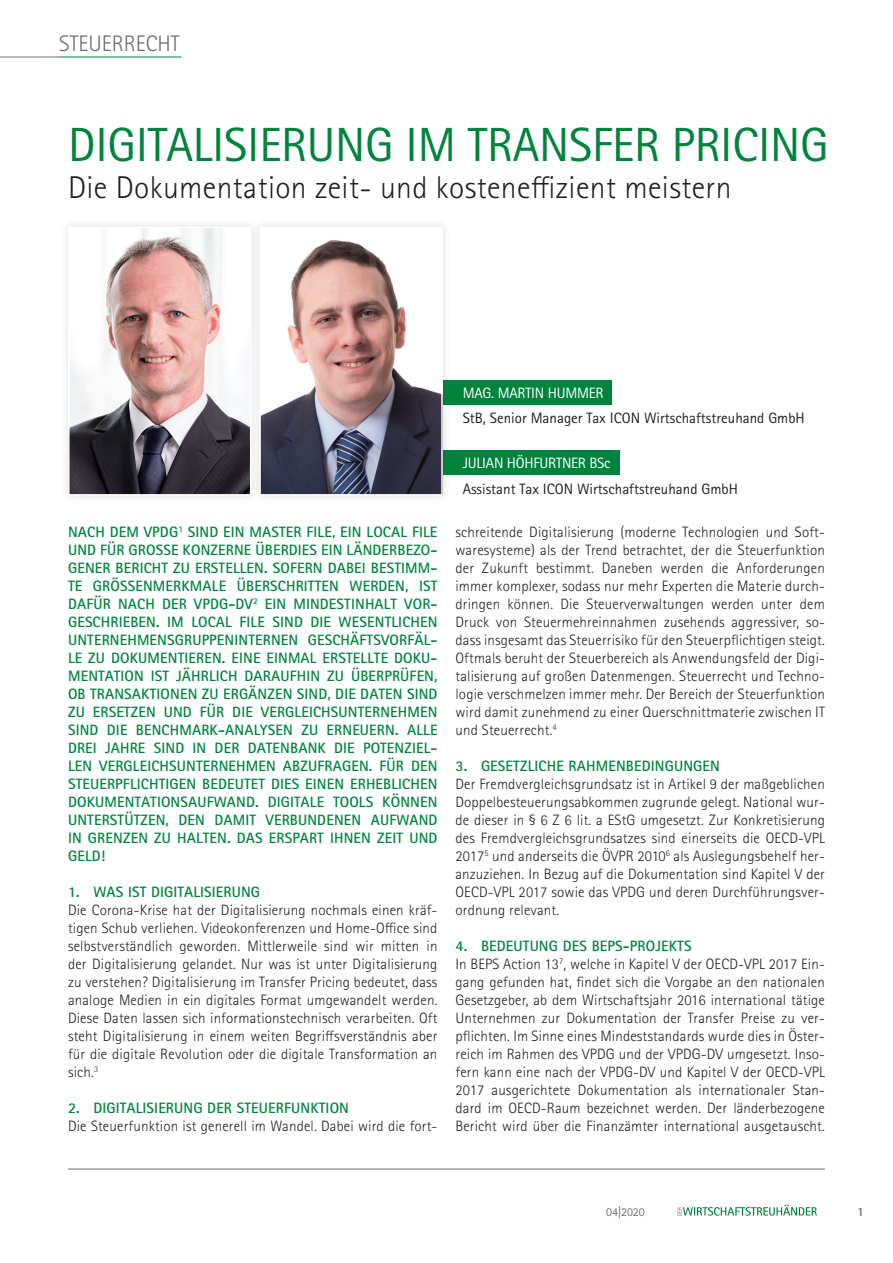
<style>
.page{position:relative;width:893px;height:1263px;background:#fff}
.page>*{position:absolute;margin:0;border:0;box-sizing:border-box;transform-origin:0 0}
.Artikel_Headline_Grü{font:48px "Rotis Sans Serif Std";letter-spacing:-.005em;color:#00843d}
.lauftext{font:300 31.5px "Rotis Sans Serif Std";letter-spacing:.015em;color:#231f20}
.headline{font:300 22.5px "Rotis Sans Serif Std";color:#6c6d70}
.lauftext-2{font:300 15px/18px "Rotis Sans Serif Std";letter-spacing:.01em;color:#231f20;text-align:justify}
.lauftext-3{font:700 15px/18px "Rotis Sans Serif Std";letter-spacing:.01em;color:#00843d;text-align:justify}
.lauftext-4{font:15px "Rotis Sans Serif Std";color:#231f20}
.lauftext-5{font:15px "Rotis Sans Serif Std";letter-spacing:-.015em;color:#fff}
.t1{font:700 12.75px "Rotis Sans Serif Std";color:#6c6d70}
.Kategorie_grau{font:12px "Rotis Sans Serif Std";color:#6c6d70}
</style>
<div class="page">
<svg style="left:677px;top:1205px;width:140px;height:10px"></svg>
<hr style="left:0;top:57px;width:60px;height:1px;background:#6c6d70">
<hr style="left:68px;top:1169px;width:757px;height:1px;background:#6c6d70">
<div style="left:325px;top:380px;width:287px;height:25px;background:#00843d"></div>
<div style="left:272px;top:450px;width:348px;height:25px;background:#00843d"></div>
<div style="left:60px;top:218px;width:200px;height:286px;background:#f9f9f9"></div>
<img style="left:71px;top:230px;width:177px;height:263px">
<div style="left:68px;top:227px;width:183px;height:269px;border:2px solid #fff"></div>
<div style="left:251px;top:218px;width:200px;height:286px;background:#f4f4f4"></div>
<img style="left:262px;top:230px;width:178px;height:263px">
<div style="left:259px;top:227px;width:184px;height:269px;border:2px solid #fff"></div>
<hr style="left:60px;top:57px;width:121px;height:1px;background:#00843d">
<p class="headline" style="left:59px;top:30px;width:122px">STEUERRECHT</p>
<p class="Artikel_Headline_Grü" style="left:68px;top:116px;width:762px">DIGITALISIERUNG IM TRANSFER PRICING</p>
<p class="lauftext" style="left:68px;top:170px;width:665px">Die Dokumentation zeit- und kosteneffizient meistern</p>
<p class="lauftext-3" style="left:68px;top:523px;width:371px">NACH DEM VPDG<sup>1</sup> SIND EIN MASTER FILE, EIN LOCAL FILE UND FÜR GROSSE KONZERNE ÜBERDIES EIN LÄNDERBEZO-GENER BERICHT ZU ERSTELLEN. SOFERN DABEI BESTIMM-TE GRÖSSENMERKMALE ÜBERSCHRITTEN WERDEN, IST DAFÜR NACH DER VPDG-DV<sup>2</sup> EIN MINDESTINHALT VOR-GESCHRIEBEN. IM LOCAL FILE SIND DIE WESENTLICHEN UNTERNEHMENSGRUPPENINTERNEN GESCHÄFTSVORFÄL-LE ZU DOKUMENTIEREN. EINE EINMAL ERSTELLTE DOKU-MENTATION IST JÄHRLICH DARAUFHIN ZU ÜBERPRÜFEN, OB TRANSAKTIONEN ZU ERGÄNZEN SIND, DIE DATEN SIND ZU ERSETZEN UND FÜR DIE VERGLEICHSUNTERNEHMEN SIND DIE BENCHMARK-ANALYSEN ZU ERNEUERN. ALLE DREI JAHRE SIND IN DER DATENBANK DIE POTENZIEL-LEN VERGLEICHSUNTERNEHMEN ABZUFRAGEN. FÜR DEN STEUERPFLICHTIGEN BEDEUTET DIES EINEN ERHEBLICHEN DOKUMENTATIONSAUFWAND. DIGITALE TOOLS KÖNNEN UNTERSTÜTZEN, DEN DAMIT VERBUNDENEN AUFWAND IN GRENZEN ZU HALTEN. DAS ERSPART IHNEN ZEIT UND GELD!</p>
<p class="lauftext-3" style="left:68px;top:883px;width:194px">1. WAS IST DIGITALISIERUNG</p>
<p class="lauftext-2" style="left:68px;top:901px;width:371px">Die Corona-Krise hat der Digitalisierung nochmals einen kräf&shy;tigen Schub verliehen. Videokonferenzen und Home-Office sind selbstverständlich geworden. Mittlerweile sind wir mitten in der Digitalisierung gelandet. Nur was ist unter Digitalisierung zu verstehen? Digitalisierung im Transfer Pricing bedeutet, dass analoge Medien in ein digitales Format umgewandelt werden.<br>Diese Daten lassen sich informationstechnisch verarbeiten. Oft steht Digitalisierung in einem weiten Begriffsverständnis aber für die digitale Revolution oder die digitale Transformation an sich.<sup>3</sup></p>
<p class="lauftext-3" style="left:68px;top:1099px;width:282px">2. DIGITALISIERUNG DER STEUERFUNKTION</p>
<p class="lauftext-2" style="left:68px;top:1117px;width:371px">Die Steuerfunktion ist generell im Wandel. Dabei wird die fort-</p>
<p class="lauftext-5" style="left:463px;top:384px;width:142px">MAG. MARTIN HUMMER</p>
<p class="lauftext-4" style="left:463px;top:410px;width:344px">StB, Senior Manager Tax ICON Wirtschaftstreuhand GmbH</p>
<p class="lauftext-5" style="left:463px;top:454px;width:150px">JULIAN HÖHFURTNER BSc</p>
<p class="lauftext-4" style="left:463px;top:480px;width:277px">Assistant Tax ICON Wirtschaftstreuhand GmbH</p>
<p class="lauftext-2" style="left:455px;top:523px;width:371px">schreitende Digitalisierung (moderne Technologien und Soft&shy;waresysteme) als der Trend betrachtet, der die Steuerfunktion der Zukunft bestimmt. Daneben werden die Anforderungen immer komplexer, sodass nur mehr Experten die Materie durch&shy;dringen können. Die Steuerverwaltungen werden unter dem Druck von Steuermehreinnahmen zusehends aggressiver, so&shy;dass insgesamt das Steuerrisiko für den Steuerpflichtigen steigt.<br>Oftmals beruht der Steuerbereich als Anwendungsfeld der Digi&shy;talisierung auf großen Datenmengen. Steuerrecht und Techno&shy;logie verschmelzen immer mehr. Der Bereich der Steuerfunktion wird damit zunehmend zu einer Querschnittmaterie zwischen IT und Steuerrecht.<sup>4</sup></p>
<p class="lauftext-3" style="left:455px;top:757px;width:266px">3. GESETZLICHE RAHMENBEDINGUNGEN</p>
<p class="lauftext-2" style="left:455px;top:775px;width:371px">Der Fremdvergleichsgrundsatz ist in Artikel 9 der maßgeblichen Doppelbesteuerungsabkommen zugrunde gelegt. National wur&shy;de dieser in § 6 Z 6 lit. a EStG umgesetzt. Zur Konkretisierung des Fremdvergleichsgrundsatzes sind einerseits die OECD-VPL 2017<sup>5</sup> und anderseits die ÖVPR 2010<sup>6</sup> als Auslegungsbehelf her&shy;anzuziehen. In Bezug auf die Dokumentation sind Kapitel V der OECD-VPL 2017 sowie das VPDG und deren Durchführungsver&shy;ordnung relevant.</p>
<p class="lauftext-3" style="left:455px;top:937px;width:238px">4. BEDEUTUNG DES BEPS-PROJEKTS</p>
<p class="lauftext-2" style="left:455px;top:955px;width:371px">In BEPS Action 13<sup>7</sup>, welche in Kapitel V der OECD-VPL 2017 Ein&shy;gang gefunden hat, findet sich die Vorgabe an den nationalen Gesetzgeber, ab dem Wirtschaftsjahr 2016 international tätige Unternehmen zur Dokumentation der Transfer Preise zu ver&shy;pflichten. Im Sinne eines Mindeststandards wurde dies in Öster&shy;reich im Rahmen des VPDG und der VPDG-DV umgesetzt. Inso&shy;fern kann eine nach der VPDG-DV und Kapitel V der OECD-VPL 2017 ausgerichtete Dokumentation als internationaler Stan&shy;dard im OECD-Raum bezeichnet werden. Der länderbezogene Bericht wird über die Finanzämter international ausgetauscht.</p>
<p class="Kategorie_grau" style="left:606px;top:1204px;width:40px">04|2020</p>
<p class="t1" style="left:857px;top:1203px;width:8px">1</p>
</div>
